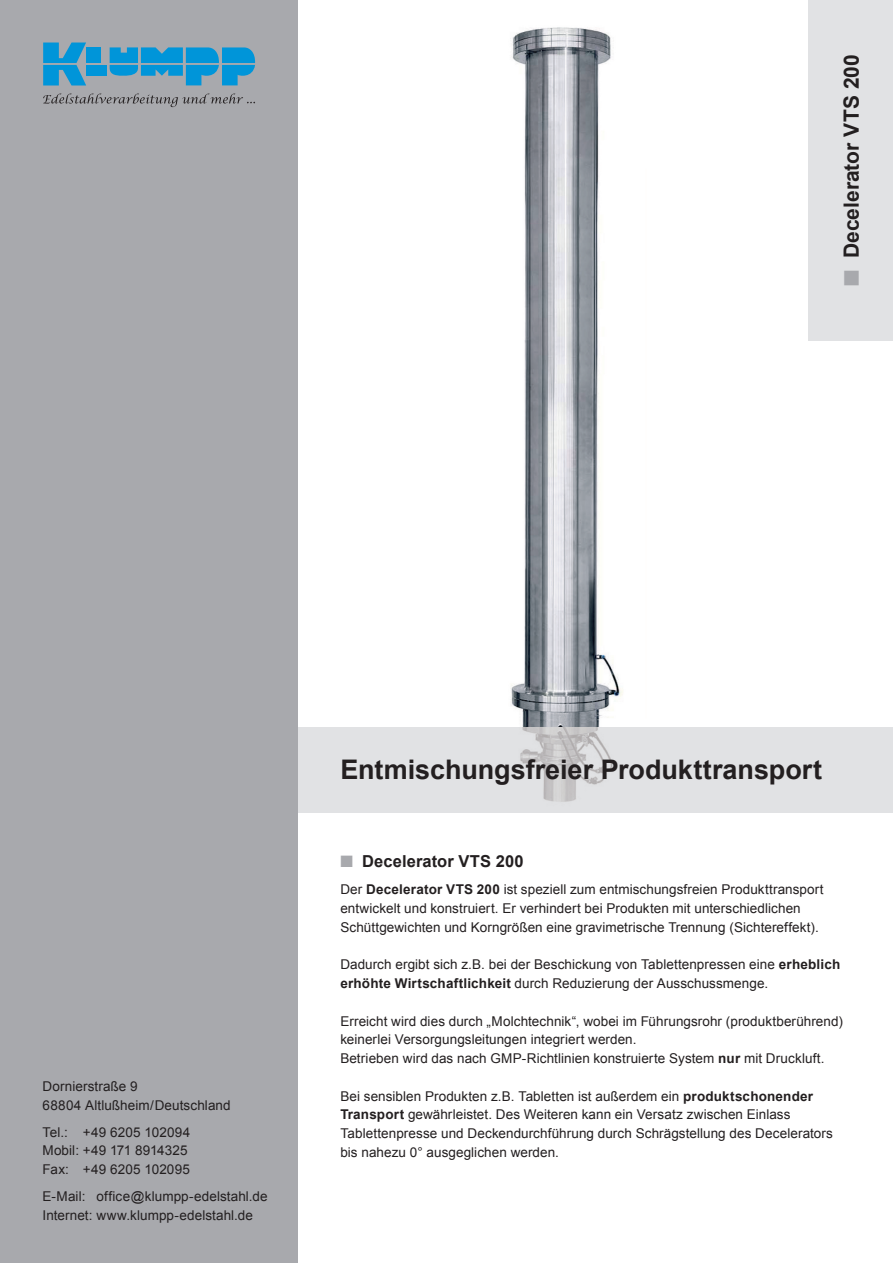
<style>
.page{position:relative;width:893px;height:1263px;background:#fff}
.page>*{position:absolute;margin:0;border:0;box-sizing:border-box;transform-origin:0 0}
.t1{font:700 27px "Arial";color:#231f20}
.t2{font:700 21px "Arial";color:#231f20}
.t3{font:700 16.5px "Arial";letter-spacing:.005em;color:#231f20}
.t4{font:13.5px/18.8px "Arial";letter-spacing:.005em;color:#231f20}
.s1{color:#a8a9ad}
.s2{font-weight:700}
</style>
<div class="page">
<div style="left:298px;top:727px;width:594px;height:85px;background:#e1e2e4"></div>
<img style="left:510px;top:27px;width:113px;height:700px">
<svg style="left:520px;top:727px;width:93px;height:75px"></svg>
<div style="left:0;top:0;width:298px;height:1263px;background:#a8a9ad"></div>
<svg style="left:43px;top:43px;width:43px;height:43px"></svg>
<div style="left:86px;top:47px;width:15px;height:16px;background:#0095d9"></div>
<div style="left:86px;top:65px;width:21px;height:11px;background:#0095d9"></div>
<svg style="left:109px;top:47px;width:146px;height:38px"></svg>
<svg style="left:43px;top:94px;width:212px;height:13px"></svg>
<div style="left:808px;top:0;width:84px;height:340px;background:#e1e2e4"></div>
<h2 class="t2" style="left:839px;top:286px;width:233px;rotate:-90deg"><span class="s1">■</span> Decelerator VTS 200</h2>
<p class="t4" style="left:43px;top:1077px;width:190px">Dornierstraße 9<br>68804 Altlußheim/Deutschland</p>
<p class="t4" style="left:43px;top:1123px;width:149px">Tel.: +49 6205 102094<br>Mobil: +49 171 8914325<br>Fax: +49 6205 102095</p>
<p class="t4" style="left:43px;top:1187px;width:226px">E-Mail: office@klumpp-edelstahl.de<br>Internet: www.klumpp-edelstahl.de</p>
<h1 class="t1" style="left:340px;top:755px;width:483px">Entmischungsfreier Produkttransport</h1>
<p class="t3" style="left:340px;top:852px;width:185px"><span class="s1">■</span> Decelerator VTS 200</p>
<p class="t4" style="left:340px;top:880px;width:485px">Der <span class="s2">Decelerator VTS 200</span> ist speziell zum entmischungsfreien Produkttransport entwickelt und konstruiert. Er verhindert bei Produkten mit unterschiedlichen<br>Schüttgewichten und Korngrößen eine gravimetrische Trennung (Sichtereffekt).</p>
<p class="t4" style="left:340px;top:955px;width:501px">Dadurch ergibt sich z.B. bei der Beschickung von Tablettenpressen eine <span class="s2">erheblich erhöhte Wirtschaftlichkeit</span> durch Reduzierung der Ausschussmenge.</p>
<p class="t4" style="left:340px;top:1012px;width:504px">Erreicht wird dies durch „Molchtechnik“, wobei im Führungsrohr (produktberührend) keinerlei Versorgungsleitungen integriert werden.<br>Betrieben wird das nach GMP-Richtlinien konstruierte System <span class="s2">nur</span> mit Druckluft.</p>
<p class="t4" style="left:340px;top:1087px;width:494px">Bei sensiblen Produkten z.B. Tabletten ist außerdem ein <span class="s2">produktschonender Transport</span> gewährleistet. Des Weiteren kann ein Versatz zwischen Einlass Tablettenpresse und Deckendurchführung durch Schrägstellung des Decelerators bis nahezu 0° ausgeglichen werden.</p>
</div>
